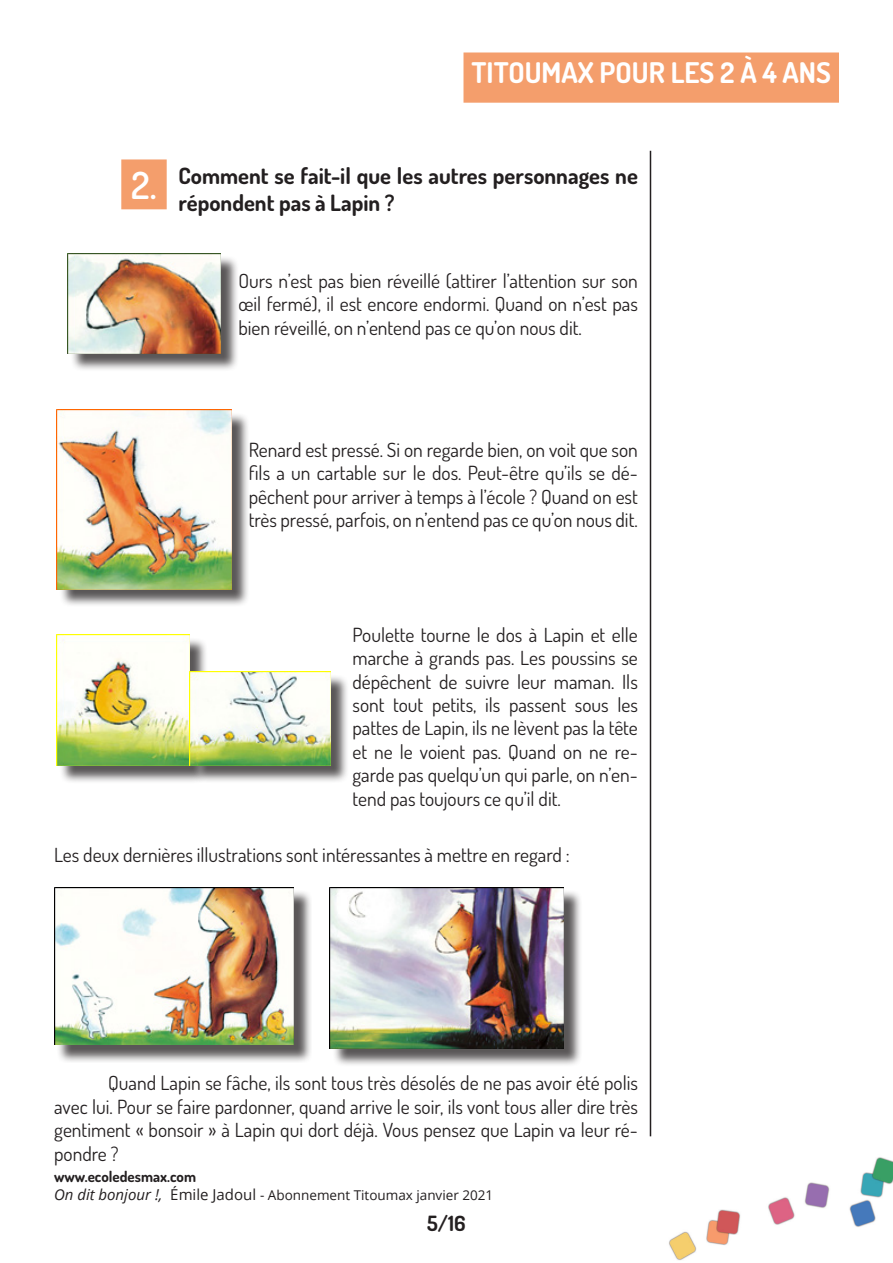
<style>
.page{position:relative;width:893px;height:1263px;background:#fff}
.page>*{position:absolute;margin:0;border:0;box-sizing:border-box;transform-origin:0 0}
.t1{font:600 37.5px "Dosis";color:#fff}
.t2{font:700 28.5px "Dosis";color:#fff}
.t3{font:700 22.5px/27px "Dosis";color:#231f20}
.t4{font:700 21px "Dosis";color:#231f20}
.t5{font:19.5px/23.4px "Dosis";color:#231f20;text-align:justify}
.t6{font:700 15px "Dosis";color:#231f20}
.t7{font:13.5px "Open Sans";color:#231f20}
.s1{font-style:italic;font-size:15px}
.s2{font-size:15px}
</style>
<div class="page">
<div style="left:464px;top:53px;width:374px;height:49px;background:#f49e6c"></div>
<div style="left:463px;top:53px;width:376px;height:50px;border:2px solid #f49e6c"></div>
<hr style="left:650px;top:151px;width:1px;height:985px;background:#231f20">
<div style="left:122px;top:160px;width:44px;height:49px;background:#f49e6c"></div>
<div style="left:121px;top:159px;width:46px;height:50px;border:2px solid #f49e6c"></div>
<div style="left:70px;top:255px;width:169px;height:117px;background:#231f20;opacity:.75"></div>
<img style="left:67px;top:253px;width:153px;height:100px">
<div style="left:59px;top:412px;width:191px;height:196px;background:#231f20;opacity:.75"></div>
<img style="left:57px;top:410px;width:174px;height:179px">
<div style="left:59px;top:637px;width:149px;height:147px;background:#231f20;opacity:.75"></div>
<img style="left:57px;top:635px;width:133px;height:130px">
<div style="left:192px;top:674px;width:157px;height:110px;background:#231f20;opacity:.75"></div>
<img style="left:190px;top:672px;width:140px;height:93px">
<div style="left:56px;top:889px;width:256px;height:174px;background:#231f20;opacity:.75"></div>
<img style="left:54px;top:887px;width:240px;height:158px">
<div style="left:332px;top:889px;width:250px;height:178px;background:#231f20;opacity:.75"></div>
<img style="left:329px;top:887px;width:234px;height:161px">
<img style="left:669px;top:1157px;width:224px;height:103px">
<p class="t2" style="left:471px;top:54px;width:361px">TITOUMAX POUR LES 2 À 4 ANS</p>
<p class="t1" style="left:131px;top:161px;width:27px">2.</p>
<p class="t3" style="left:179px;top:162px;width:461px">Comment se fait-il que les autres personnages ne répondent pas à Lapin ?</p>
<p class="t5" style="left:238px;top:269px;width:401px">Ours n’est pas bien réveillé (attirer l’attention sur son œil fermé), il est encore endormi. Quand on n’est pas bien réveillé, on n’entend pas ce qu’on nous dit.</p>
<p class="t5" style="left:249px;top:438px;width:391px">Renard est pressé. Si on regarde bien, on voit que son fils a un cartable sur le dos. Peut-être qu’ils se dé&shy;pêchent pour arriver à temps à l’école ? Quand on est très pressé, parfois, on n’entend pas ce qu’on nous dit.</p>
<p class="t5" style="left:352px;top:622px;width:287px">Poulette tourne le dos à Lapin et elle marche à grands pas. Les poussins se dépêchent de suivre leur maman. Ils sont tout petits, ils passent sous les pattes de Lapin, ils ne lèvent pas la tête et ne le voient pas. Quand on ne re&shy;garde pas quelqu’un qui parle, on n’en&shy;tend pas toujours ce qu’il dit.</p>
<p class="t5" style="left:54px;top:843px;width:517px">Les deux dernières illustrations sont intéressantes à mettre en regard :</p>
<p class="t5" style="left:54px;top:1071px;width:585px;text-indent:54px">Quand Lapin se fâche, ils sont tous très désolés de ne pas avoir été polis avec lui. Pour se faire pardonner, quand arrive le soir, ils vont tous aller dire très gentiment « bonsoir » à Lapin qui dort déjà. Vous pensez que Lapin va leur ré&shy;pondre ?</p>
<p class="t6" style="left:54px;top:1167px;width:144px">www.ecoledesmax.com</p>
<p class="t7" style="left:54px;top:1186px;width:441px"><span class="s1">On dit bonjour !,</span> <span class="s2">Émile Jadoul</span> - Abonnement Titoumax janvier 2021</p>
<p class="t4" style="left:427px;top:1209px;width:40px">5/16</p>
</div>
